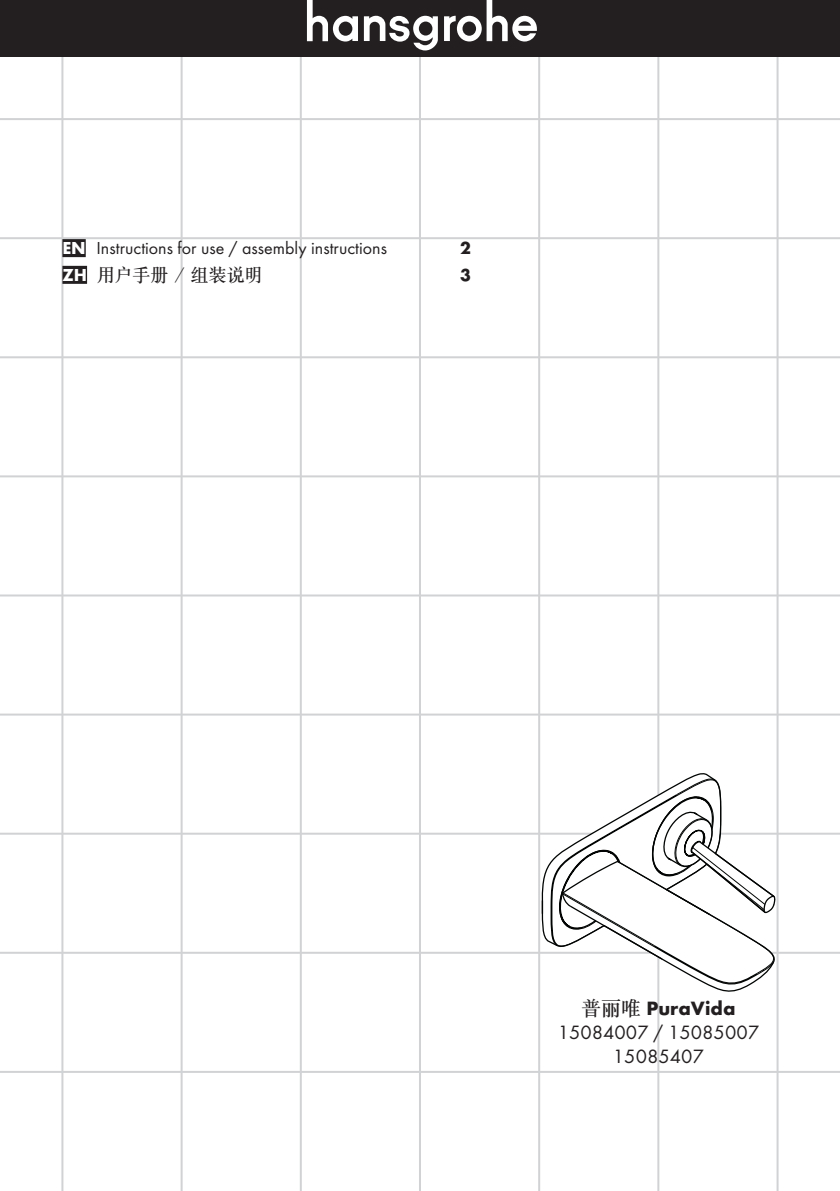
<style>
.page{position:relative;width:840px;height:1191px;background:#fff}
.page>*{position:absolute;margin:0;border:0;box-sizing:border-box;transform-origin:0 0}
.Produkt-Nr{font:20px/24px "Futura TOT Boo";color:#231f20;text-align:center}
.t1{font:700 20px "Futura TOT";color:#231f20}
.Deckblatt{font:18px "Futura TOT Boo";color:#231f20}
.Deckblatt_ZH{font:18px "SGTC Song Reg Jian";color:#231f20}
.Deckblatt-2{font:700 18px "Futura TOT";color:#231f20}
.Deckblatt_ZH-2{font:700 18px "Futura TOT";color:#231f20}
.s1{font-family:"Futura TOT";font-weight:700;color:#fff}
.s2{font-family:"SGTC Song Reg Jian";font-weight:400}
</style>
<div class="page">
<hr style="left:0;top:713px;width:839px;height:2px;background:#d1d2d4">
<hr style="left:0;top:475px;width:839px;height:2px;background:#d1d2d4">
<hr style="left:0;top:594px;width:839px;height:2px;background:#d1d2d4">
<hr style="left:61px;top:0;width:2px;height:1191px;background:#d1d2d4">
<hr style="left:299px;top:0;width:2px;height:1191px;background:#d1d2d4">
<hr style="left:419px;top:0;width:2px;height:1191px;background:#d1d2d4">
<hr style="left:657px;top:0;width:2px;height:1191px;background:#d1d2d4">
<hr style="left:0;top:237px;width:839px;height:2px;background:#d1d2d4">
<hr style="left:0;top:1070px;width:839px;height:2px;background:#d1d2d4">
<hr style="left:0;top:951px;width:839px;height:2px;background:#d1d2d4">
<hr style="left:538px;top:0;width:2px;height:1191px;background:#d1d2d4">
<hr style="left:180px;top:0;width:2px;height:1191px;background:#d1d2d4">
<hr style="left:0;top:356px;width:839px;height:2px;background:#d1d2d4">
<hr style="left:0;top:832px;width:839px;height:2px;background:#d1d2d4">
<hr style="left:0;top:118px;width:839px;height:2px;background:#d1d2d4">
<hr style="left:776px;top:0;width:2px;height:1191px;background:#d1d2d4">
<div style="left:0;top:0;width:839px;height:57px;background:#231f20"></div>
<svg style="left:307px;top:0;width:130px;height:50px"></svg>
<svg style="left:444px;top:0;width:92px;height:42px"></svg>
<div style="left:62px;top:239px;width:24px;height:18px;background:#231f20"></div>
<div style="left:62px;top:266px;width:25px;height:18px;background:#231f20"></div>
<svg style="left:541px;top:772px;width:201px;height:220px"></svg>
<svg style="left:541px;top:900px;width:1px;height:13px"></svg>
<svg style="left:549px;top:778px;width:226px;height:211px"></svg>
<p class="Deckblatt" style="left:62px;top:237px;width:326px"><span class="s1">EN</span> Instructions for use / assembly instructions</p>
<p class="Deckblatt-2" style="left:460px;top:237px;width:12px">2</p>
<p class="Deckblatt_ZH" style="left:62px;top:266px;width:202px"><span class="s1">ZH</span> 用户手册 / 组装说明</p>
<p class="Deckblatt_ZH-2" style="left:460px;top:264px;width:12px">3</p>
<p class="t1" style="left:581px;top:995px;width:155px"><span class="s2">普丽唯</span> PuraVida</p>
<p class="Produkt-Nr" style="left:557px;top:1020px;width:203px">15084007 / 15085007<br>15085407</p>
</div>
